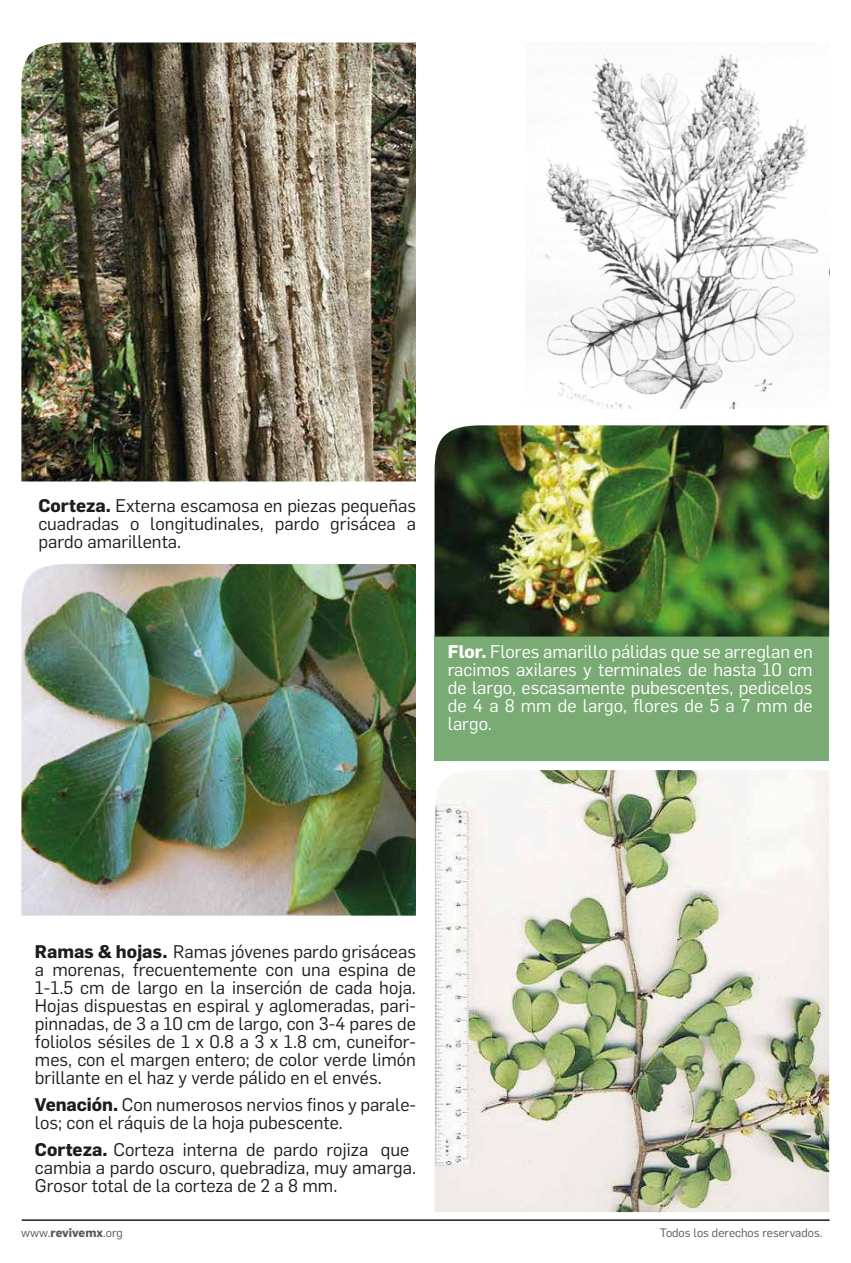
<style>
.page{position:relative;width:851px;height:1263px;background:#fff}
.page>*{position:absolute;margin:0;border:0;box-sizing:border-box;transform-origin:0 0}
.t1{font:18px/18px "Flama";color:#1d1d1b;text-align:justify}
.t2{font:18px/18px "Flama";color:#fff;text-align:justify}
.t3{font:12px "Flama";color:#575756}
.t4{font:12px "Flama";color:#585756}
.s1{font-weight:700}
</style>
<div class="page">
<div style="left:434px;top:636px;width:395px;height:124px;background:#7aab75"></div>
<img style="left:21px;top:42px;width:395px;height:439px">
<img style="left:434px;top:770px;width:395px;height:442px">
<img style="left:21px;top:564px;width:395px;height:351px">
<img style="left:434px;top:425px;width:395px;height:211px">
<hr style="left:22px;top:1219px;width:807px;height:2px;background:#1d1d1b">
<img style="left:525px;top:54px;width:304px;height:354px">
<p class="t1" style="left:38px;top:496px;width:379px"><span class="s1">Corteza.</span> Externa escamosa en piezas pequeñas cuadradas o longitudinales, pardo grisácea a pardo amarillenta.</p>
<p class="t2" style="left:447px;top:641px;width:366px"><span class="s1">Flor.</span> Flores amarillo pálidas que se arreglan en racimos axilares y terminales de hasta 10 cm de largo, escasamente pubescentes, pedicelos de 4 a 8 mm de largo, flores de 5 a 7 mm de largo.</p>
<p class="t1" style="left:35px;top:942px;width:382px"><span class="s1">Ramas &amp; hojas.</span> Ramas jóvenes pardo grisáceas a morenas, frecuentemente con una espina de 1-1.5 cm de largo en la inserción de cada hoja.<br>Hojas dispuestas en espiral y aglomeradas, pari&shy;pinnadas, de 3 a 10 cm de largo, con 3-4 pares de foliolos sésiles de 1 x 0.8 a 3 x 1.8 cm, cuneifor&shy;mes, con el margen entero; de color verde limón brillante en el haz y verde pálido en el envés.</p>
<p class="t1" style="left:35px;top:1095px;width:382px"><span class="s1">Venación.</span> Con numerosos nervios finos y parale&shy;los; con el ráquis de la hoja pubescente.</p>
<p class="t1" style="left:35px;top:1140px;width:382px;text-align:left"><span class="s1">Corteza.</span> Corteza interna de pardo rojiza que cambia a pardo oscuro, quebradiza, muy amarga.<br>Grosor total de la corteza de 2 a 8 mm.</p>
<p class="t4" style="left:21px;top:1224px;width:103px">www.<span class="s1">revivemx</span>.org</p>
<p class="t3" style="left:659px;top:1224px;width:164px">Todos los derechos reservados.</p>
</div>
